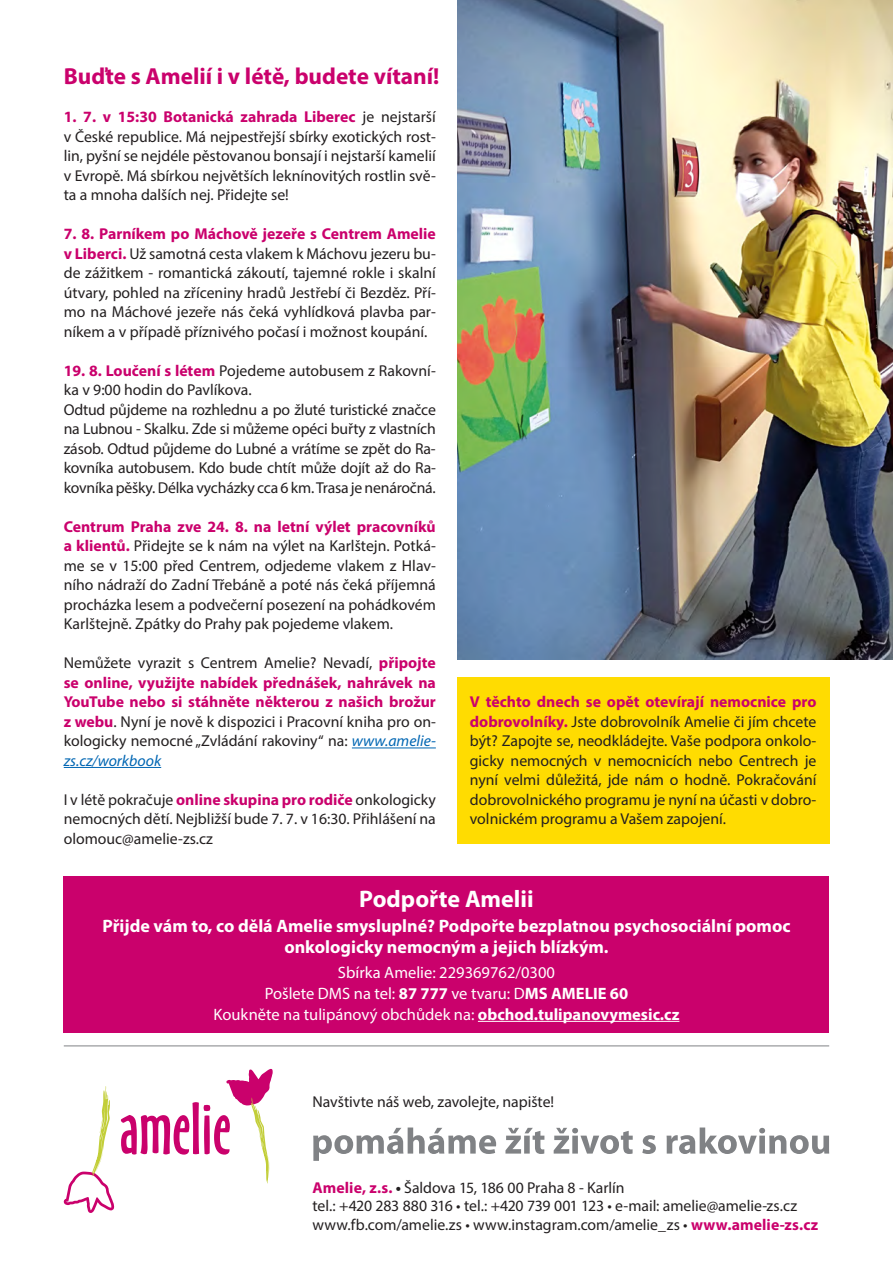
<style>
.page{position:relative;width:893px;height:1263px;background:#fff}
.page>*{position:absolute;margin:0;border:0;box-sizing:border-box;transform-origin:0 0}
.t1{font:700 24px "Myriad Pro";color:#fff}
.t2{font:700 23.25px "Myriad Pro";color:#ca016c}
.t3{font:700 18px/20.9px "Myriad Pro";color:#fff;text-align:center}
.t4{font:16.5px/20.9px "Myriad Pro";color:#fff;text-align:center}
.t5{font:15.75px/19.5px "Myriad Pro";color:#231f20;text-align:justify}
.s1{font-weight:700;color:#ca016c}
.s2{font-style:italic;color:#0166b3}
.s3{font-weight:700}
</style>
<div class="page">
<svg style="left:313px;top:1127px;width:516px;height:34px"></svg>
<svg style="left:64px;top:1086px;width:50px;height:127px"></svg>
<svg style="left:121px;top:1069px;width:152px;height:114px"></svg>
<hr style="left:64px;top:1045px;width:765px;height:1px;background:#808285">
<hr style="left:352px;top:747px;width:84px;height:1px;background:#0166b3">
<hr style="left:64px;top:767px;width:97px;height:1px;background:#0166b3">
<div style="left:64px;top:876px;width:765px;height:156px;background:#ca016c"></div>
<hr style="left:478px;top:1021px;width:201px;height:1px;background:#fff">
<img style="left:457px;top:0;width:436px;height:659px">
<div style="left:457px;top:677px;width:372px;height:167px;background:#ffdc01"></div>
<h2 class="t2" style="left:64px;top:61px;width:377px">Buďte s Amelií i v létě, budete vítaní!</h2>
<p class="t5" style="left:64px;top:107px;width:374px"><span class="s1">1. 7. v 15:30 Botanická zahrada Liberec</span> je nejstarší v České republice. Má nejpestřejší sbírky exotických rost&shy;lin, pyšní se nejdéle pěstovanou bonsají i nejstarší kamelií v Evropě. Má sbírkou největších leknínovitých rostlin svě&shy;ta a mnoha dalších nej. Přidejte se!</p>
<p class="t5" style="left:64px;top:224px;width:374px"><span class="s1">7. 8. Parníkem po Máchově jezeře s Centrem Amelie v Liberci.</span> Už samotná cesta vlakem k Máchovu jezeru bu&shy;de zážitkem - romantická zákoutí, tajemné rokle i skalní útvary, pohled na zříceniny hradů Jestřebí či Bezděz. Pří&shy;mo na Máchové jezeře nás čeká vyhlídková plavba par&shy;níkem a v případě příznivého počasí i možnost koupání.</p>
<p class="t5" style="left:64px;top:360px;width:374px;text-align:left"><span class="s1">19. 8. Loučení s létem</span> Pojedeme autobusem z Rakovní&shy;ka v 9:00 hodin do Pavlíkova.<br>Odtud půjdeme na rozhlednu a po žluté turistické značce na Lubnou - Skalku. Zde si můžeme opéci buřty z vlastních zásob. Odtud půjdeme do Lubné a vrátíme se zpět do Ra&shy;kovníka autobusem. Kdo bude chtít může dojít až do Ra&shy;kovníka pěšky. Délka vycházky cca 6 km. Trasa je nenáročná.</p>
<p class="t5" style="left:64px;top:516px;width:374px"><span class="s1">Centrum Praha zve 24. 8. na letní výlet pracovníků a klientů.</span> Přidejte se k nám na výlet na Karlštejn. Potká&shy;me se v 15:00 před Centrem, odjedeme vlakem z Hlav&shy;ního nádraží do Zadní Třebáně a poté nás čeká příjemná procházka lesem a podvečerní posezení na pohádkovém Karlštejně. Zpátky do Prahy pak pojedeme vlakem.</p>
<p class="t5" style="left:64px;top:653px;width:374px">Nemůžete vyrazit s Centrem Amelie? Nevadí, <span class="s1">připojte se online, využijte nabídek přednášek, nahrávek na YouTube nebo si stáhněte některou z našich brožur z webu</span>. Nyní je nově k dispozici i Pracovní kniha pro on&shy;kologicky nemocné „Zvládání rakoviny“ na: <span class="s2">www.amelie&shy;zs.cz/workbook</span></p>
<p class="t5" style="left:64px;top:789px;width:374px">I v létě pokračuje <span class="s1">online skupina pro rodiče</span> onkologicky nemocných dětí. Nejbližší bude 7. 7. v 16:30. Přihlášení na olomouc@amelie-zs.cz</p>
<p class="t5" style="left:470px;top:692px;width:348px"><span class="s1">V těchto dnech se opět otevírají nemocnice pro dobrovolníky.</span> Jste dobrovolník Amelie či jím chcete být? Zapojte se, neodkládejte. Vaše podpora onkolo&shy;gicky nemocných v nemocnicích nebo Centrech je nyní velmi důležitá, jde nám o hodně. Pokračování dobrovolnického programu je nyní na účasti v dobro&shy;volnickém programu a Vašem zapojení.</p>
<h1 class="t1" style="left:359px;top:883px;width:176px">Podpořte Amelii</h1>
<p class="t3" style="left:102px;top:915px;width:690px">Přijde vám to, co dělá Amelie smysluplné? Podpořte bezplatnou psychosociální pomoc onkologicky nemocným a jejich blízkým.</p>
<p class="t4" style="left:214px;top:962px;width:467px">Sbírka Amelie: 229369762/0300<br>Pošlete DMS na tel: <span class="s3">87 777</span> ve tvaru: D<span class="s3">MS AMELIE 60<br></span>Koukněte na tulipánový obchůdek na: <span class="s3">obchod.tulipanovymesic.cz</span></p>
<p class="t5" style="left:313px;top:1091px;width:243px">Navštivte náš web, zavolejte, napište!</p>
<p class="t5" style="left:313px;top:1177px;width:507px;line-height:18.9px;text-align:left"><span class="s1">Amelie, z.s.</span> <span class="s3">•</span> Šaldova 15, 186 00 Praha 8 - Karlín<br>tel.: +420 283 880 316 • tel.: +420 739 001 123 • e-mail: amelie@amelie-zs.cz www.fb.com/amelie.zs • www.instagram.com/amelie_zs • <span class="s1">www.amelie-zs.cz</span></p>
</div>
